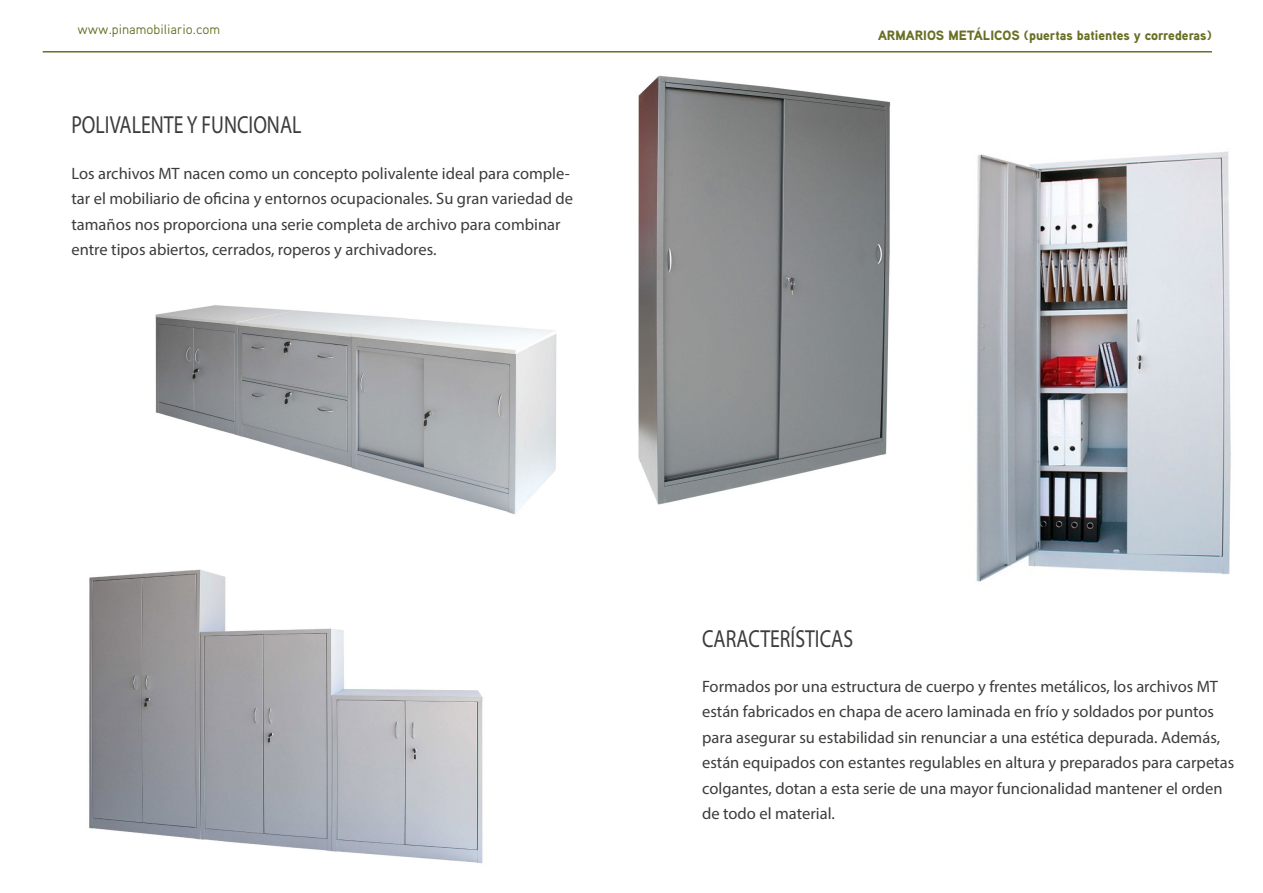
<style>
.page{position:relative;width:1263px;height:893px;background:#fff}
.page>*{position:absolute;margin:0;border:0;box-sizing:border-box;transform-origin:0 0}
.t1{font:24.75px "Myriad Pro";color:#3c3c3b;scale:.8 1}
.t2{font:16.5px/25.5px "Myriad Pro";color:#3c3c3b}
.t3{font:900 13.5px "Aaux Pro";color:#696f25}
.t4{font:13.5px "Aaux Pro";color:#696f25}
</style>
<div class="page">
<img style="left:155px;top:305px;width:402px;height:210px">
<img style="left:638px;top:75px;width:253px;height:430px">
<img style="left:976px;top:151px;width:255px;height:431px">
<img style="left:89px;top:569px;width:394px;height:295px">
<hr style="left:43px;top:51px;width:1169px;height:2px;background:#696f25">
<p class="t4" style="left:78px;top:21px;width:144px">www.pinamobiliario.com</p>
<h1 class="t1" style="left:71px;top:110px;width:289px">POLIVALENTE Y FUNCIONAL</h1>
<p class="t2" style="left:71px;top:160px;width:503px">Los archivos MT nacen como un concepto polivalente ideal para comple&shy;tar el mobiliario de oficina y entornos ocupacionales. Su gran variedad de tamaños nos proporciona una serie completa de archivo para combinar entre tipos abiertos, cerrados, roperos y archivadores.</p>
<p class="t3" style="left:878px;top:26px;width:335px">ARMARIOS METÁLICOS (puertas batientes y correderas)</p>
<h1 class="t1" style="left:702px;top:623px;width:190px">CARACTERÍSTICAS</h1>
<p class="t2" style="left:702px;top:673px;width:534px">Formados por una estructura de cuerpo y frentes metálicos, los archivos MT están fabricados en chapa de acero laminada en frío y soldados por puntos para asegurar su estabilidad sin renunciar a una estética depurada. Además, están equipados con estantes regulables en altura y preparados para carpetas colgantes, dotan a esta serie de una mayor funcionalidad mantener el orden de todo el material.</p>
</div>
